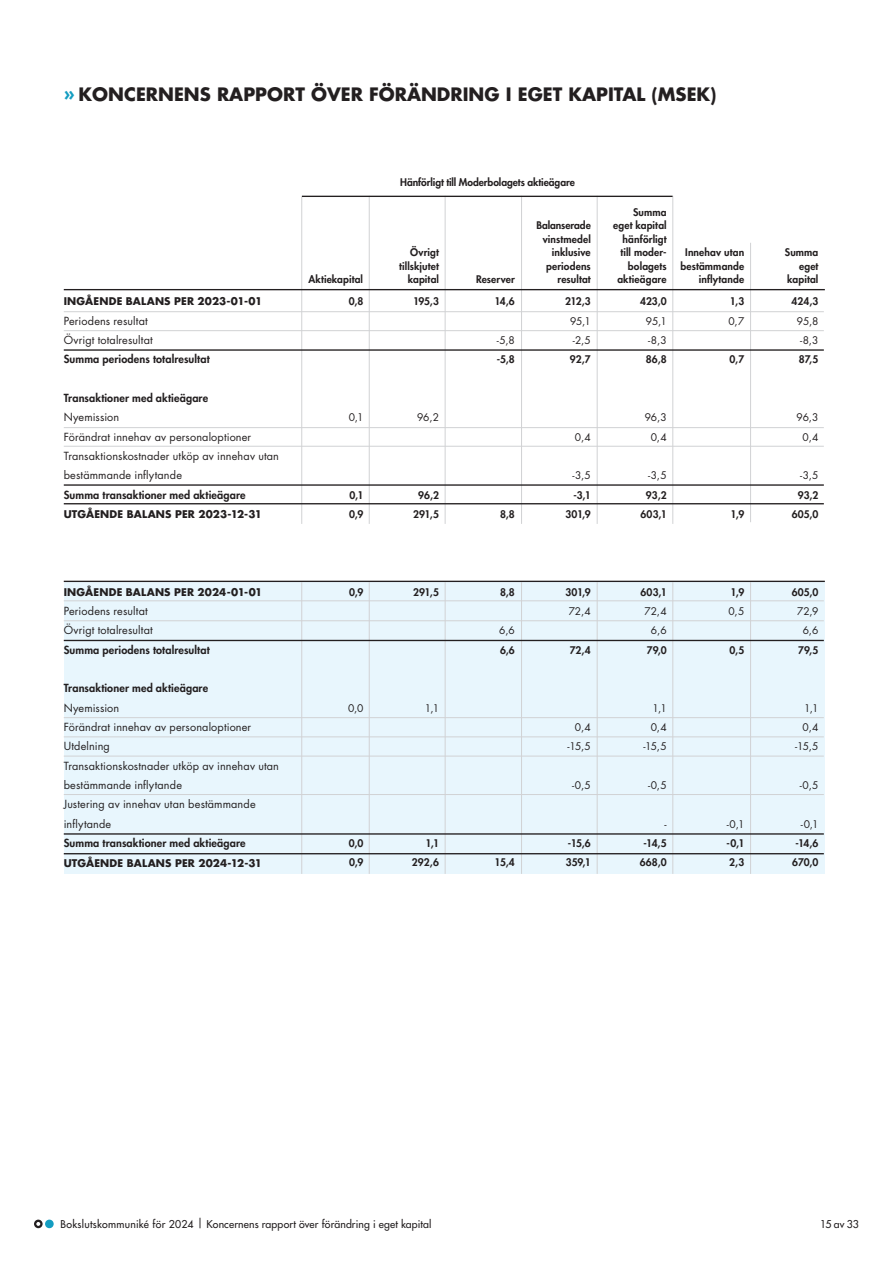
<style>
.page{position:relative;width:893px;height:1263px;background:#fff}
.page>*{position:absolute;margin:0;border:0;box-sizing:border-box;transform-origin:0 0}
.t1{font:700 18px "Futura Std";color:#231f20}
.t2{font:10.95px/19.4px "Futura Std";letter-spacing:.01em;color:#231f20}
.t3{font:800 10.95px "Futura Std";letter-spacing:.01em;color:#231f20}
.t4{font:500 10.5px "Futura Std";letter-spacing:.015em;color:#231f20}
.t5{font:700 10.35px "Futura Std";letter-spacing:.015em;color:#231f20}
.t6{font:800 10.2px/13.5px "Futura Std";letter-spacing:.01em;color:#231f20;text-align:right}
.t7{font:10.2px/19.4px "Futura Std";letter-spacing:-.015em;color:#231f20;text-align:right}
.s1{color:#149dc1}
</style>
<div class="page">
<div style="left:45px;top:1219px;width:9px;height:9px;background:#149dc1;border-radius:50%"></div>
<svg style="left:34px;top:1219px;width:9px;height:9px"></svg>
<div style="left:64px;top:581px;width:761px;height:293px;background:#e8f6fd"></div>
<hr style="left:369px;top:196px;width:1px;height:328px;background:#d1d2d4">
<hr style="left:369px;top:582px;width:1px;height:292px;background:#d1d2d4">
<hr style="left:301px;top:196px;width:1px;height:328px;background:#d1d2d4">
<hr style="left:301px;top:582px;width:1px;height:292px;background:#d1d2d4">
<hr style="left:445px;top:196px;width:1px;height:328px;background:#d1d2d4">
<hr style="left:445px;top:582px;width:1px;height:292px;background:#d1d2d4">
<hr style="left:521px;top:196px;width:1px;height:328px;background:#d1d2d4">
<hr style="left:521px;top:582px;width:1px;height:292px;background:#d1d2d4">
<hr style="left:597px;top:196px;width:1px;height:328px;background:#d1d2d4">
<hr style="left:597px;top:582px;width:1px;height:292px;background:#d1d2d4">
<hr style="left:673px;top:196px;width:1px;height:328px;background:#d1d2d4">
<hr style="left:673px;top:582px;width:1px;height:292px;background:#d1d2d4">
<hr style="left:750px;top:243px;width:1px;height:279px;background:#d1d2d4">
<hr style="left:750px;top:582px;width:1px;height:292px;background:#d1d2d4">
<hr style="left:64px;top:349px;width:760px;height:2px;background:#231f20">
<hr style="left:64px;top:330px;width:760px;height:1px;background:#d1d2d4">
<hr style="left:64px;top:311px;width:760px;height:1px;background:#d1d2d4">
<hr style="left:64px;top:427px;width:760px;height:1px;background:#d1d2d4">
<hr style="left:64px;top:446px;width:760px;height:1px;background:#d1d2d4">
<hr style="left:64px;top:600px;width:760px;height:1px;background:#d1d2d4">
<hr style="left:64px;top:620px;width:760px;height:1px;background:#d1d2d4">
<hr style="left:64px;top:717px;width:760px;height:1px;background:#d1d2d4">
<hr style="left:64px;top:737px;width:760px;height:1px;background:#d1d2d4">
<hr style="left:64px;top:756px;width:760px;height:1px;background:#d1d2d4">
<hr style="left:64px;top:794px;width:760px;height:1px;background:#d1d2d4">
<hr style="left:64px;top:640px;width:760px;height:1px;background:#231f20">
<hr style="left:64px;top:833px;width:760px;height:2px;background:#231f20">
<hr style="left:64px;top:853px;width:760px;height:1px;background:#231f20">
<hr style="left:64px;top:484px;width:760px;height:2px;background:#231f20">
<hr style="left:64px;top:503px;width:760px;height:1px;background:#231f20">
<hr style="left:302px;top:196px;width:371px;height:1px;background:#231f20">
<hr style="left:64px;top:289px;width:761px;height:1px;background:#231f20">
<hr style="left:64px;top:581px;width:761px;height:1px;background:#231f20">
<h1 class="t1" style="left:64px;top:83px;width:654px"><span class="s1">»</span> KONCERNENS RAPPORT ÖVER FÖRÄNDRING I EGET KAPITAL (MSEK)</h1>
<p class="t5" style="left:64px;top:294px;width:200px">INGÅENDE BALANS PER 2023-01-01</p>
<p class="t2" style="left:64px;top:311px;width:90px">Periodens resultat<br>Övrigt totalresultat</p>
<p class="t3" style="left:64px;top:352px;width:147px">Summa periodens totalresultat</p>
<p class="t3" style="left:64px;top:391px;width:146px">Transaktioner med aktieägare</p>
<p class="t2" style="left:64px;top:408px;width:217px">Nyemission<br>Förändrat innehav av personaloptioner<br>Transaktionskostnader utköp av innehav utan bestämmande inflytande</p>
<p class="t3" style="left:64px;top:488px;width:183px">Summa transaktioner med aktieägare</p>
<p class="t5" style="left:64px;top:507px;width:199px">UTGÅENDE BALANS PER 2023-12-31</p>
<p class="t5" style="left:64px;top:585px;width:200px">INGÅENDE BALANS PER 2024-01-01</p>
<p class="t2" style="left:64px;top:601px;width:90px">Periodens resultat<br>Övrigt totalresultat</p>
<p class="t3" style="left:64px;top:643px;width:147px">Summa periodens totalresultat</p>
<p class="t3" style="left:64px;top:681px;width:146px">Transaktioner med aktieägare</p>
<p class="t2" style="left:64px;top:698px;width:217px">Nyemission<br>Förändrat innehav av personaloptioner<br>Utdelning<br>Transaktionskostnader utköp av innehav utan bestämmande inflytande<br>Justering av innehav utan bestämmande inflytande</p>
<p class="t3" style="left:64px;top:836px;width:183px">Summa transaktioner med aktieägare</p>
<p class="t5" style="left:64px;top:856px;width:200px">UTGÅENDE BALANS PER 2024-12-31</p>
<p class="t6" style="left:308px;top:272px;width:56px">Aktiekapital</p>
<p class="t6" style="left:349px;top:295px;width:16px">0,8</p>
<p class="t7" style="left:349px;top:408px;width:16px">0,1</p>
<p class="t6" style="left:349px;top:485px;width:16px;line-height:19.4px;text-align:left">0,1<br>0,9</p>
<p class="t6" style="left:349px;top:585px;width:16px">0,9</p>
<p class="t7" style="left:348px;top:698px;width:17px">0,0</p>
<p class="t6" style="left:349px;top:834px;width:16px;line-height:19.4px;text-align:left">0,0<br>0,9</p>
<p class="t6" style="left:400px;top:175px;width:176px">Hänförligt till Moderbolagets aktieägare</p>
<p class="t6" style="left:399px;top:246px;width:41px">Övrigt tillskjutet kapital</p>
<p class="t6" style="left:413px;top:295px;width:27px">195,3</p>
<p class="t7" style="left:417px;top:408px;width:23px">96,2</p>
<p class="t6" style="left:413px;top:485px;width:27px;line-height:19.4px;text-align:center">96,2<br>291,5</p>
<p class="t6" style="left:476px;top:272px;width:40px">Reserver</p>
<p class="t6" style="left:494px;top:295px;width:22px">14,6</p>
<p class="t7" style="left:497px;top:331px;width:20px">-5,8</p>
<p class="t6" style="left:497px;top:353px;width:20px">-5,8</p>
<p class="t6" style="left:536px;top:219px;width:56px">Balanserade vinstmedel inklusive periodens resultat</p>
<p class="t6" style="left:565px;top:295px;width:27px">212,3</p>
<p class="t7" style="left:570px;top:311px;width:22px;text-align:left">95,1 -2,5</p>
<p class="t6" style="left:570px;top:353px;width:23px">92,7</p>
<p class="t6" style="left:500px;top:508px;width:16px">8,8</p>
<p class="t7" style="left:575px;top:427px;width:17px">0,4</p>
<p class="t7" style="left:572px;top:466px;width:20px">-3,5</p>
<p class="t6" style="left:566px;top:485px;width:27px;line-height:19.4px">-3,1<br>301,9</p>
<p class="t6" style="left:613px;top:205px;width:55px">Summa eget kapital hänförligt till moder&shy;bolagets aktieägare</p>
<p class="t6" style="left:640px;top:295px;width:28px">423,0</p>
<p class="t7" style="left:646px;top:311px;width:22px;text-align:left">95,1 -8,3</p>
<p class="t6" style="left:646px;top:353px;width:22px">86,8</p>
<p class="t6" style="left:681px;top:246px;width:65px">Innehav utan bestämmande inflytande</p>
<p class="t6" style="left:730px;top:295px;width:16px">1,3</p>
<p class="t7" style="left:728px;top:311px;width:17px">0,7</p>
<p class="t6" style="left:729px;top:353px;width:16px">0,7</p>
<p class="t7" style="left:645px;top:408px;width:23px">96,3<br>0,4</p>
<p class="t7" style="left:648px;top:466px;width:20px">-3,5</p>
<p class="t6" style="left:640px;top:485px;width:28px;line-height:19.4px;text-align:center">93,2<br>603,1</p>
<p class="t6" style="left:730px;top:508px;width:15px">1,9</p>
<p class="t6" style="left:413px;top:585px;width:27px">291,5</p>
<p class="t6" style="left:500px;top:585px;width:16px">8,8</p>
<p class="t7" style="left:499px;top:621px;width:17px">6,6</p>
<p class="t6" style="left:500px;top:643px;width:16px">6,6</p>
<p class="t6" style="left:566px;top:585px;width:27px">301,9</p>
<p class="t7" style="left:569px;top:601px;width:24px">72,4</p>
<p class="t6" style="left:570px;top:643px;width:23px">72,4</p>
<p class="t6" style="left:640px;top:585px;width:28px">603,1</p>
<p class="t7" style="left:645px;top:601px;width:24px">72,4<br>6,6</p>
<p class="t6" style="left:647px;top:643px;width:21px">79,0</p>
<p class="t6" style="left:730px;top:585px;width:15px">1,9</p>
<p class="t7" style="left:728px;top:601px;width:17px">0,5</p>
<p class="t6" style="left:729px;top:643px;width:16px">0,5</p>
<p class="t7" style="left:425px;top:698px;width:16px">1,1</p>
<p class="t6" style="left:412px;top:834px;width:29px;line-height:19.4px">1,1<br>292,6</p>
<p class="t6" style="left:495px;top:856px;width:22px">15,4</p>
<p class="t7" style="left:568px;top:718px;width:25px">0,4 -15,5</p>
<p class="t7" style="left:572px;top:776px;width:20px">-0,5</p>
<p class="t6" style="left:566px;top:834px;width:26px;line-height:19.4px;text-align:left">-15,6<br>359,1</p>
<p class="t7" style="left:643px;top:698px;width:25px">1,1<br>0,4 -15,5</p>
<p class="t7" style="left:648px;top:776px;width:20px">-0,5</p>
<p class="t7" style="left:664px;top:814px;width:4px">-</p>
<p class="t6" style="left:640px;top:834px;width:28px;line-height:19.4px;text-align:center">-14,5<br>668,0</p>
<p class="t7" style="left:727px;top:814px;width:19px">-0,1</p>
<p class="t6" style="left:727px;top:834px;width:19px;line-height:19.4px;text-align:left">-0,1<br>2,3</p>
<p class="t6" style="left:785px;top:246px;width:35px">Summa eget kapital</p>
<p class="t6" style="left:792px;top:295px;width:28px">424,3</p>
<p class="t7" style="left:797px;top:311px;width:23px;text-align:center">95,8 -8,3</p>
<p class="t6" style="left:799px;top:353px;width:21px">87,5</p>
<p class="t7" style="left:796px;top:408px;width:23px">96,3<br>0,4</p>
<p class="t7" style="left:800px;top:466px;width:20px">-3,5</p>
<p class="t6" style="left:792px;top:485px;width:28px;line-height:19.4px;text-align:center">93,2<br>605,0</p>
<p class="t6" style="left:792px;top:585px;width:28px">605,0</p>
<p class="t7" style="left:797px;top:601px;width:23px;text-align:center">72,9<br>6,6</p>
<p class="t6" style="left:798px;top:643px;width:22px">79,5</p>
<p class="t7" style="left:795px;top:698px;width:25px">1,1<br>0,4 -15,5</p>
<p class="t7" style="left:800px;top:776px;width:20px">-0,5</p>
<p class="t7" style="left:801px;top:814px;width:19px">-0,1</p>
<p class="t6" style="left:792px;top:834px;width:28px;line-height:19.4px;text-align:center">-14,6<br>670,0</p>
<p class="t4" style="left:60px;top:1217px;width:372px">Bokslutskommuniké för 2024 | Koncernens rapport över förändring i eget kapital</p>
<p class="t4" style="left:820px;top:1217px;width:40px">15 av 33</p>
</div>
